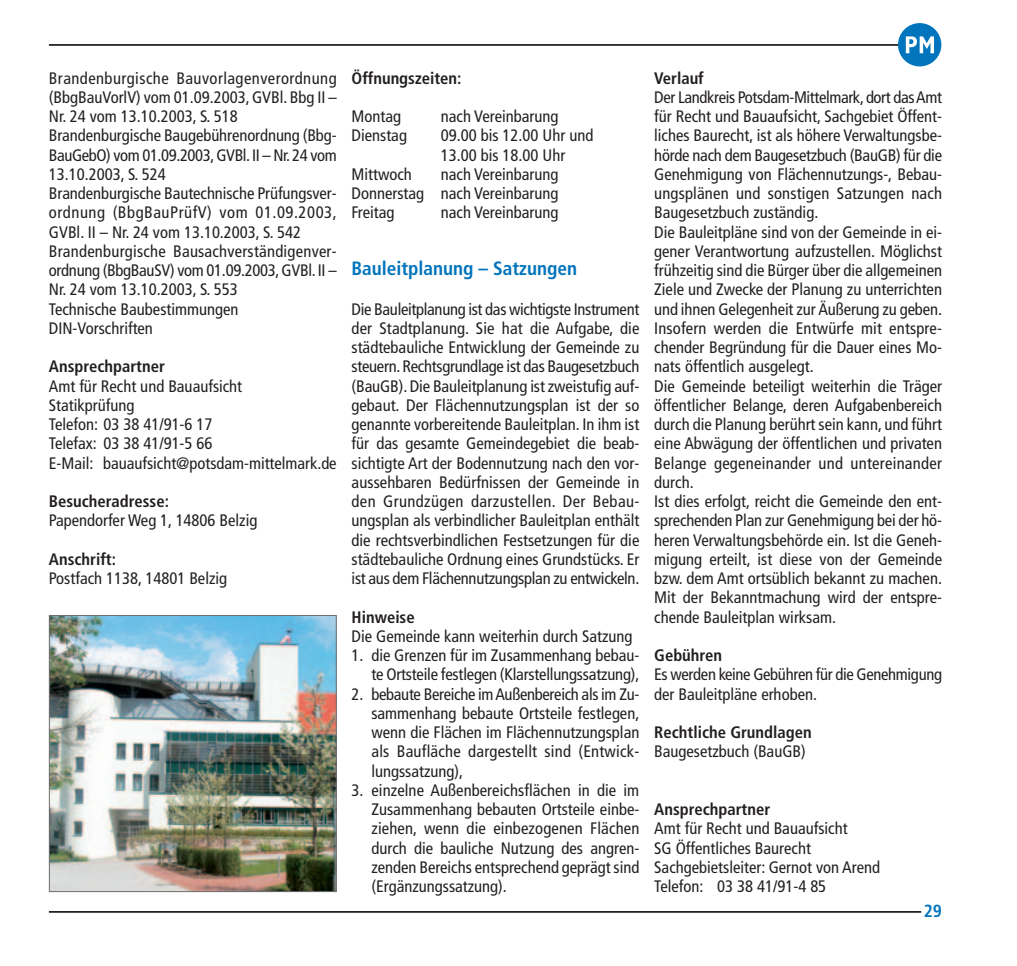
<style>
.page{position:relative;width:1017px;height:966px;background:#fff}
.page>*{position:absolute;margin:0;border:0;box-sizing:border-box;transform-origin:0 0}
.t1{font:700 condensed 19.25px "Frutiger";color:#0074bc}
.t2{font:700 condensed 17.5px "Frutiger";color:#0074bc}
.t3{font:condensed 16.62px/19.2px "Frutiger";color:#231f20}
.t4{font:700 condensed 16.62px "Frutiger";color:#231f20}
.t5{font:condensed 16.62px/19.2px "Frutiger";letter-spacing:-.02em;color:#231f20}
</style>
<div class="page">
<hr style="left:49px;top:44px;width:866px;height:2px;background:#231f20">
<hr style="left:49px;top:911px;width:872px;height:2px;background:#231f20">
<div style="left:898px;top:23px;width:43px;height:43px;background:#0074bc;border-radius:50%"></div>
<svg style="left:906px;top:36px;width:28px;height:17px"></svg>
<img style="left:51px;top:617px;width:284px;height:273px">
<div style="left:49px;top:615px;width:288px;height:277px;border:1px solid #6d6e71"></div>
<p class="t3" style="left:49px;top:70px;width:289px">Brandenburgische Bauvorlagenverordnung (BbgBauVorlV) vom 01.09.2003, GVBl. Bbg II – Nr. 24 vom 13.10.2003, S. 518<br>Brandenburgische Baugebührenordnung (Bbg-BauGebO) vom 01.09.2003,GVBl.II – Nr.24 vom 13.10.2003, S. 524<br>Brandenburgische Bautechnische Prüfungsver&shy;ordnung (BbgBauPrüfV) vom 01.09.2003, GVBl. II – Nr. 24 vom 13.10.2003, S. 542<br>Brandenburgische Bausachverständigenver&shy;ordnung (BbgBauSV) vom 01.09.2003, GVBl. II – Nr. 24 vom 13.10.2003, S. 553<br>Technische Baubestimmungen DIN-Vorschriften</p>
<p class="t4" style="left:49px;top:360px;width:117px">Ansprechpartner</p>
<p class="t3" style="left:49px;top:378px;width:289px">Amt für Recht und Bauaufsicht<br>Statikprüfung<br>Telefon: 03 38 41/91-6 17<br>Telefax: 03 38 41/91-5 66<br>E-Mail: bauaufsicht@potsdam-mittelmark.de</p>
<p class="t4" style="left:49px;top:495px;width:122px">Besucheradresse:</p>
<p class="t3" style="left:49px;top:512px;width:210px">Papendorfer Weg 1, 14806 Belzig</p>
<p class="t4" style="left:49px;top:552px;width:69px">Anschrift:</p>
<p class="t3" style="left:49px;top:570px;width:180px">Postfach 1138, 14801 Belzig</p>
<p class="t4" style="left:352px;top:71px;width:111px">Öffnungszeiten:</p>
<p class="t3" style="left:352px;top:108px;width:51px">Montag</p>
<p class="t3" style="left:441px;top:108px;width:119px">nach Vereinbarung</p>
<p class="t3" style="left:352px;top:127px;width:57px">Dienstag</p>
<p class="t3" style="left:441px;top:127px;width:154px">09.00 bis 12.00 Uhr und<br>13.00 bis 18.00 Uhr</p>
<p class="t3" style="left:352px;top:166px;width:62px">Mittwoch</p>
<p class="t3" style="left:352px;top:166px;width:208px;text-align:justify;text-indent:89px">nach Vereinbarung Donnerstag nach Vereinbarung Freitag</p>
<p class="t3" style="left:441px;top:204px;width:119px">nach Vereinbarung</p>
<p class="t1" style="left:352px;top:260px;width:227px">Bauleitplanung – Satzungen</p>
<p class="t3" style="left:352px;top:301px;width:289px;text-align:justify">Die Bauleitplanung ist das wichtigste Instrument der Stadtplanung. Sie hat die Aufgabe, die städtebauliche Entwicklung der Gemeinde zu steuern. Rechtsgrundlage ist das Baugesetzbuch (BauGB). Die Bauleitplanung ist zweistufig auf&shy;gebaut. Der Flächennutzungsplan ist der so genannte vorbereitende Bauleitplan. In ihm ist für das gesamte Gemeindegebiet die beab&shy;sichtigte Art der Bodennutzung nach den vor&shy;aussehbaren Bedürfnissen der Gemeinde in den Grundzügen darzustellen. Der Bebau&shy;ungsplan als verbindlicher Bauleitplan enthält die rechtsverbindlichen Festsetzungen für die städtebauliche Ordnung eines Grundstücks. Er ist aus dem Flächennutzungsplan zu entwickeln.</p>
<p class="t4" style="left:352px;top:610px;width:65px">Hinweise</p>
<p class="t3" style="left:352px;top:628px;width:282px">Die Gemeinde kann weiterhin durch Satzung</p>
<p class="t3" style="left:352px;top:647px;width:289px;text-align:right">1. die Grenzen für im Zusammenhang bebau&shy;te Ortsteile festlegen (Klarstellungssatzung),</p>
<p class="t3" style="left:371px;top:686px;width:269px;text-align:justify;text-indent:-20px">2. bebaute Bereiche im Außenbereich als im Zu&shy;sammenhang bebaute Ortsteile festlegen, wenn die Flächen im Flächennutzungsplan als Baufläche dargestellt sind (Entwick&shy;lungssatzung),</p>
<p class="t3" style="left:371px;top:782px;width:269px;text-align:justify;text-indent:-20px">3. einzelne Außenbereichsflächen in die im Zusammenhang bebauten Ortsteile einbe&shy;ziehen, wenn die einbezogenen Flächen durch die bauliche Nutzung des angren&shy;zenden Bereichs entsprechend geprägt sind (Ergänzungssatzung).</p>
<p class="t4" style="left:654px;top:71px;width:51px">Verlauf</p>
<p class="t3" style="left:654px;top:89px;width:289px">Der Landkreis Potsdam-Mittelmark, dort das Amt für Recht und Bauaufsicht, Sachgebiet Öffent&shy;liches Baurecht, ist als höhere Verwaltungsbe&shy;hörde nach dem Baugesetzbuch (BauGB) für die Genehmigung von Flächennutzungs-, Bebau&shy;ungsplänen und sonstigen Satzungen nach Baugesetzbuch zuständig.<br>Die Bauleitpläne sind von der Gemeinde in ei&shy;gener Verantwortung aufzustellen. Möglichst frühzeitig sind die Bürger über die allgemeinen Ziele und Zwecke der Planung zu unterrichten und ihnen Gelegenheit zur Äußerung zu geben.<br>Insofern werden die Entwürfe mit entspre&shy;chender Begründung für die Dauer eines Mo&shy;nats öffentlich ausgelegt.<br>Die Gemeinde beteiligt weiterhin die Träger öffentlicher Belange, deren Aufgabenbereich durch die Planung berührt sein kann, und führt eine Abwägung der öffentlichen und privaten Belange gegeneinander und untereinander durch.<br>Ist dies erfolgt, reicht die Gemeinde den ent&shy;sprechenden Plan zur Genehmigung bei der hö&shy;heren Verwaltungsbehörde ein. Ist die Geneh&shy;migung erteilt, ist diese von der Gemeinde bzw. dem Amt ortsüblich bekannt zu machen.<br>Mit der Bekanntmachung wird der entspre&shy;chende Bauleitplan wirksam.</p>
<p class="t4" style="left:654px;top:649px;width:69px">Gebühren</p>
<p class="t5" style="left:654px;top:666px;width:289px">Es werden keine Gebühren für die Genehmigung der Bauleitpläne erhoben.</p>
<p class="t4" style="left:654px;top:726px;width:159px">Rechtliche Grundlagen</p>
<p class="t3" style="left:654px;top:743px;width:153px">Baugesetzbuch (BauGB)</p>
<p class="t4" style="left:654px;top:803px;width:117px">Ansprechpartner</p>
<p class="t3" style="left:654px;top:820px;width:227px">Amt für Recht und Bauaufsicht<br>SG Öffentliches Baurecht<br>Sachgebietsleiter: Gernot von Arend<br>Telefon: 03 38 41/91-4 85</p>
<p class="t2" style="left:924px;top:904px;width:20px">29</p>
</div>
